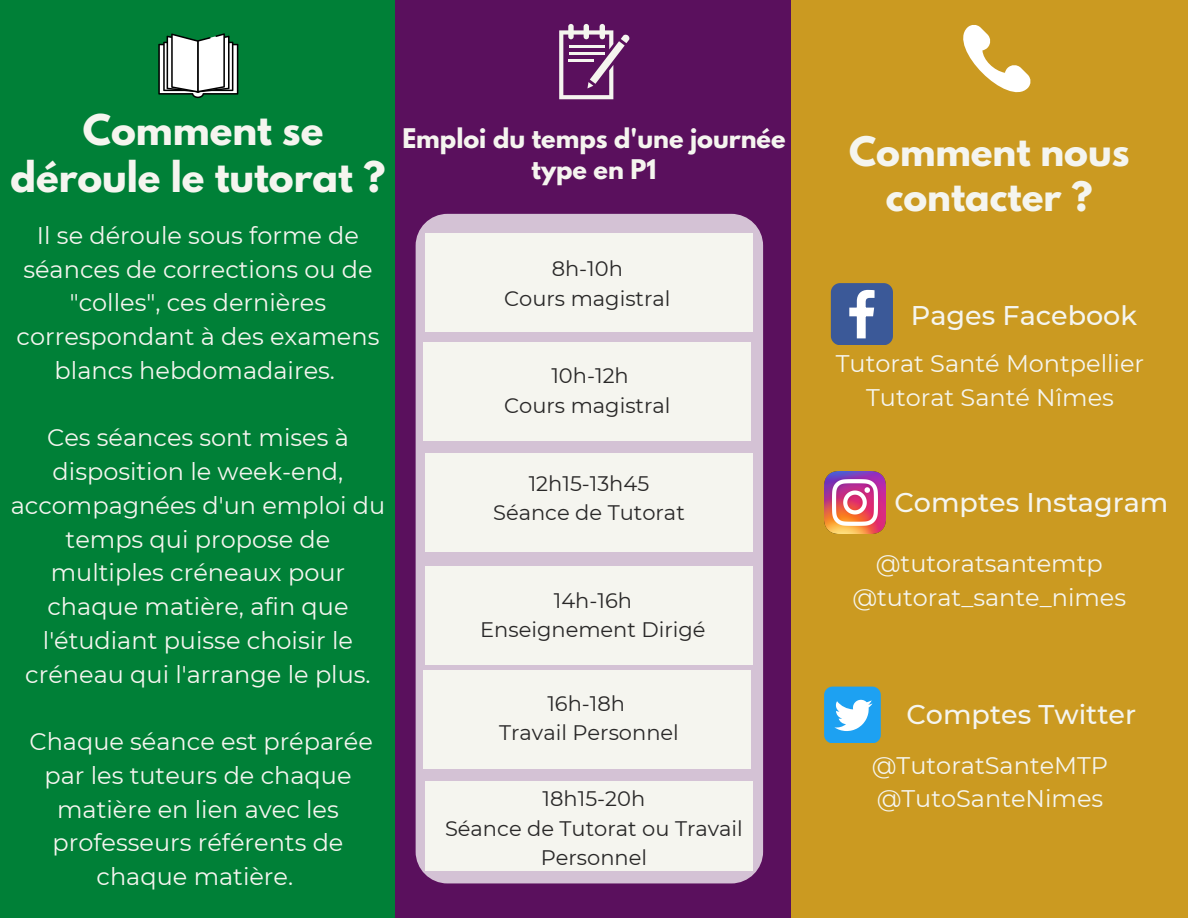
<style>
.page{position:relative;width:1188px;height:918px;background:#008037}
.page>*{position:absolute;margin:0;border:0;box-sizing:border-box;transform-origin:0 0}
.t1{font:700 37.5px/47.2px "League Spartan";color:#f5f5ef;text-align:center}
.t2{font:700 36px/45px "League Spartan";color:#f5f5ef;text-align:center}
.t3{font:500 27px "Montserrat";color:#f5f5ef}
.t4{font:24px/33.8px "Montserrat";color:#f5f5ef;text-align:center}
.t5{font:700 24px/30.3px "League Spartan";color:#f5f5ef;text-align:center}
.t6{font:21px/29.2px "Montserrat";color:#292828;text-align:center}
</style>
<div class="page">
<div style="left:395px;top:0;width:397px;height:918px;background:#5a105d"></div>
<div style="left:791px;top:0;width:397px;height:918px;background:#cb9a21"></div>
<svg style="left:158px;top:33px;width:80px;height:65px;background:#a8b8af"></svg>
<svg style="left:559px;top:24px;width:71px;height:75px"></svg>
<svg style="left:963px;top:25px;width:68px;height:68px"></svg>
<svg style="left:831px;top:283px;width:62px;height:62px;background:#5d74a6"></svg>
<img style="left:824px;top:472px;width:62px;height:62px">
<svg style="left:824px;top:687px;width:56px;height:56px;background:#53b6f1"></svg>
<div style="left:416px;top:214px;width:347px;height:669px;background:#d4c2d5;border-radius:32px"></div>
<div style="left:425px;top:233px;width:328px;height:99px;background:#f5f5ef"></div>
<div style="left:423px;top:342px;width:328px;height:98px;background:#f5f5ef"></div>
<div style="left:425px;top:453px;width:328px;height:98px;background:#f5f5ef"></div>
<div style="left:425px;top:567px;width:328px;height:98px;background:#f5f5ef"></div>
<div style="left:423px;top:670px;width:328px;height:98px;background:#f5f5ef"></div>
<div style="left:425px;top:781px;width:328px;height:90px;background:#f5f5ef"></div>
<p class="t1" style="left:11px;top:111px;width:376px">Comment se déroule le tutorat ?</p>
<p class="t4" style="left:17px;top:218px;width:364px">Il se déroule sous forme de séances de corrections ou de "colles", ces dernières correspondant à des examens blancs hebdomadaires.</p>
<p class="t4" style="left:11px;top:421px;width:376px">Ces séances sont mises à disposition le week-end, accompagnées d'un emploi du temps qui propose de multiples créneaux pour chaque matière, afin que l'étudiant puisse choisir le créneau qui l'arrange le plus.</p>
<p class="t4" style="left:29px;top:725px;width:345px">Chaque séance est préparée par les tuteurs de chaque matière en lien avec les professeurs référents de chaque matière.</p>
<p class="t5" style="left:402px;top:127px;width:385px">Emploi du temps d'une journée type en P1</p>
<p class="t6" style="left:552px;top:254px;width:73px">8h-10h</p>
<p class="t6" style="left:504px;top:283px;width:168px">Cours magistral</p>
<p class="t6" style="left:551px;top:361px;width:79px">10h-12h</p>
<p class="t6" style="left:504px;top:390px;width:168px">Cours magistral</p>
<p class="t6" style="left:529px;top:469px;width:122px">12h15-13h45</p>
<p class="t6" style="left:493px;top:498px;width:193px">Séance de Tutorat</p>
<p class="t6" style="left:554px;top:586px;width:80px">14h-16h</p>
<p class="t6" style="left:480px;top:615px;width:227px">Enseignement Dirigé</p>
<p class="t6" style="left:547px;top:689px;width:79px">16h-18h</p>
<p class="t6" style="left:499px;top:718px;width:181px">Travail Personnel</p>
<p class="t6" style="left:543px;top:784px;width:104px">18h15-20h</p>
<p class="t6" style="left:445px;top:814px;width:299px">Séance de Tutorat ou Travail<br>Personnel</p>
<p class="t2" style="left:849px;top:134px;width:282px">Comment nous contacter ?</p>
<p class="t3" style="left:911px;top:299px;width:228px">Pages Facebook</p>
<p class="t4" style="left:836px;top:347px;width:310px">Tutorat Santé Montpellier</p>
<p class="t4" style="left:866px;top:381px;width:249px">Tutorat Santé Nîmes</p>
<p class="t3" style="left:894px;top:486px;width:276px">Comptes Instagram</p>
<p class="t4" style="left:876px;top:547px;width:228px">@tutoratsantemtp</p>
<p class="t4" style="left:852px;top:580px;width:275px">@tutorat_sante_nimes</p>
<p class="t3" style="left:906px;top:698px;width:231px">Comptes Twitter</p>
<p class="t4" style="left:872px;top:748px;width:238px">@TutoratSanteMTP</p>
<p class="t4" style="left:877px;top:782px;width:228px">@TutoSanteNimes</p>
</div>
